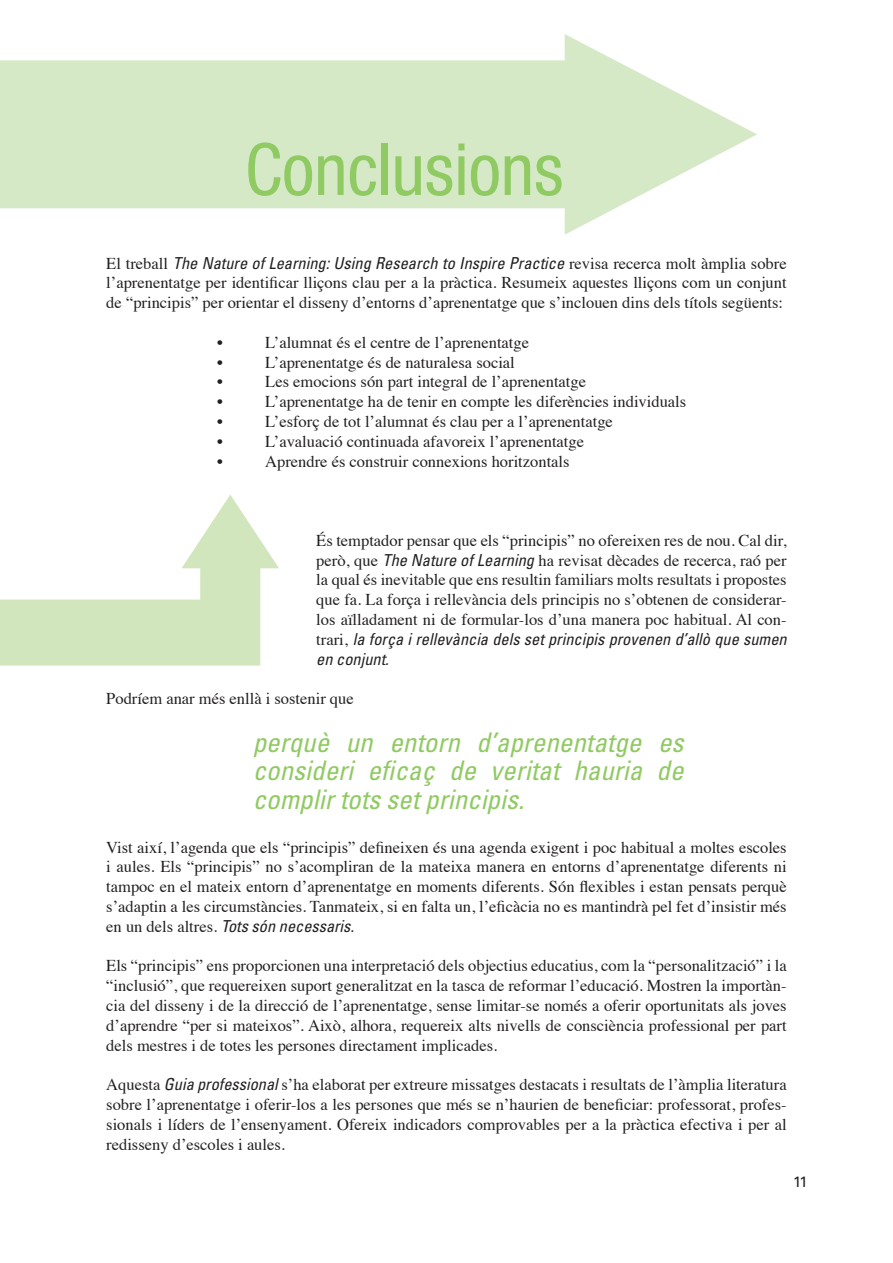
<style>
.page{position:relative;width:893px;height:1263px;background:#fff}
.page>*{position:absolute;margin:0;border:0;box-sizing:border-box;transform-origin:0 0}
.t1{font:condensed 72px "Helvetica Neue LT Std";color:#90ca62}
.t2{font:italic condensed 27px/28.5px "Univers LT Std";color:#90ca62;text-align:justify}
.t3{font:16.5px/19.8px "Times";color:#231f20;text-align:justify}
.t4{font:15px "Univers LT Std";color:#231f20}
.s1{font-family:"Univers LT Std";font-style:italic;font-stretch:condensed}
</style>
<div class="page">
<svg style="left:0;top:34px;width:757px;height:201px;fill:#d5e9c6"></svg>
<svg style="left:0;top:495px;width:279px;height:171px"></svg>
<p class="t1" style="left:245px;top:128px;width:320px">Conclusions</p>
<p class="t3" style="left:106px;top:252px;width:682px">El treball <span class="s1">The Nature of Learning: Using Research to Inspire Practice</span> revisa recerca molt àmplia sobre l’aprenentatge per identificar lliçons clau per a la pràctica. Resumeix aquestes lliçons com un conjunt de “principis” per orientar el disseny d’entorns d’aprenentatge que s’inclouen dins dels títols següents:</p>
<p class="t3" style="left:217px;top:331px;width:7px">•</p>
<p class="t3" style="left:265px;top:331px;width:265px">L’alumnat és el centre de l’aprenentatge</p>
<p class="t3" style="left:217px;top:351px;width:7px">•</p>
<p class="t3" style="left:265px;top:351px;width:251px">L’aprenentatge és de naturalesa social</p>
<p class="t3" style="left:217px;top:371px;width:7px">•</p>
<p class="t3" style="left:265px;top:371px;width:322px">Les emocions són part integral de l’aprenentatge</p>
<p class="t3" style="left:217px;top:390px;width:7px">•</p>
<p class="t3" style="left:265px;top:390px;width:422px">L’aprenentatge ha de tenir en compte les diferències individuals</p>
<p class="t3" style="left:217px;top:410px;width:7px">•</p>
<p class="t3" style="left:265px;top:410px;width:349px">L’esforç de tot l’alumnat és clau per a l’aprenentatge</p>
<p class="t3" style="left:217px;top:430px;width:7px">•</p>
<p class="t3" style="left:265px;top:430px;width:320px">L’avaluació continuada afavoreix l’aprenentatge</p>
<p class="t3" style="left:217px;top:450px;width:7px">•</p>
<p class="t3" style="left:265px;top:450px;width:306px">Aprendre és construir connexions horitzontals</p>
<p class="t3" style="left:316px;top:529px;width:472px">És temptador pensar que els “principis” no ofereixen res de nou. Cal dir, però, que <span class="s1">The Nature of Learning</span> ha revisat dècades de recerca, raó per la qual és inevitable que ens resultin familiars molts resultats i propostes que fa. La força i rellevància dels principis no s’obtenen de considerar&shy;los aïlladament ni de formular-los d’una manera poc habitual. Al con&shy;trari, <span class="s1">la força i rellevància dels set principis provenen d’allò que sumen en conjunt.</span></p>
<p class="t3" style="left:106px;top:687px;width:249px">Podríem anar més enllà i sostenir que</p>
<p class="t2" style="left:253px;top:728px;width:432px">perquè un entorn d’aprenentatge es consideri eficaç de veritat hauria de complir tots set principis.</p>
<p class="t3" style="left:106px;top:836px;width:682px">Vist així, l’agenda que els “principis” defineixen és una agenda exigent i poc habitual a moltes escoles i aules. Els “principis” no s’acompliran de la mateixa manera en entorns d’aprenentatge diferents ni tampoc en el mateix entorn d’aprenentatge en moments diferents. Són flexibles i estan pensats perquè s’adaptin a les circumstàncies. Tanmateix, si en falta un, l’eficàcia no es mantindrà pel fet d’insistir més en un dels altres. <span class="s1">Tots són necessaris.</span></p>
<p class="t3" style="left:106px;top:955px;width:682px">Els “principis” ens proporcionen una interpretació dels objectius educatius, com la “personalització” i la “inclusió”, que requereixen suport generalitzat en la tasca de reformar l’educació. Mostren la importàn&shy;cia del disseny i de la direcció de l’aprenentatge, sense limitar-se només a oferir oportunitats als joves d’aprendre “per si mateixos”. Això, alhora, requereix alts nivells de consciència professional per part dels mestres i de totes les persones directament implicades.</p>
<p class="t3" style="left:106px;top:1073px;width:682px">Aquesta <span class="s1">Guia professional</span> s’ha elaborat per extreure missatges destacats i resultats de l’àmplia literatura sobre l’aprenentatge i oferir-los a les persones que més se n’haurien de beneficiar: professorat, profes&shy;sionals i líders de l’ensenyament. Ofereix indicadors comprovables per a la pràctica efectiva i per al redisseny d’escoles i aules.</p>
<p class="t4" style="left:793px;top:1173px;width:16px">11</p>
</div>
